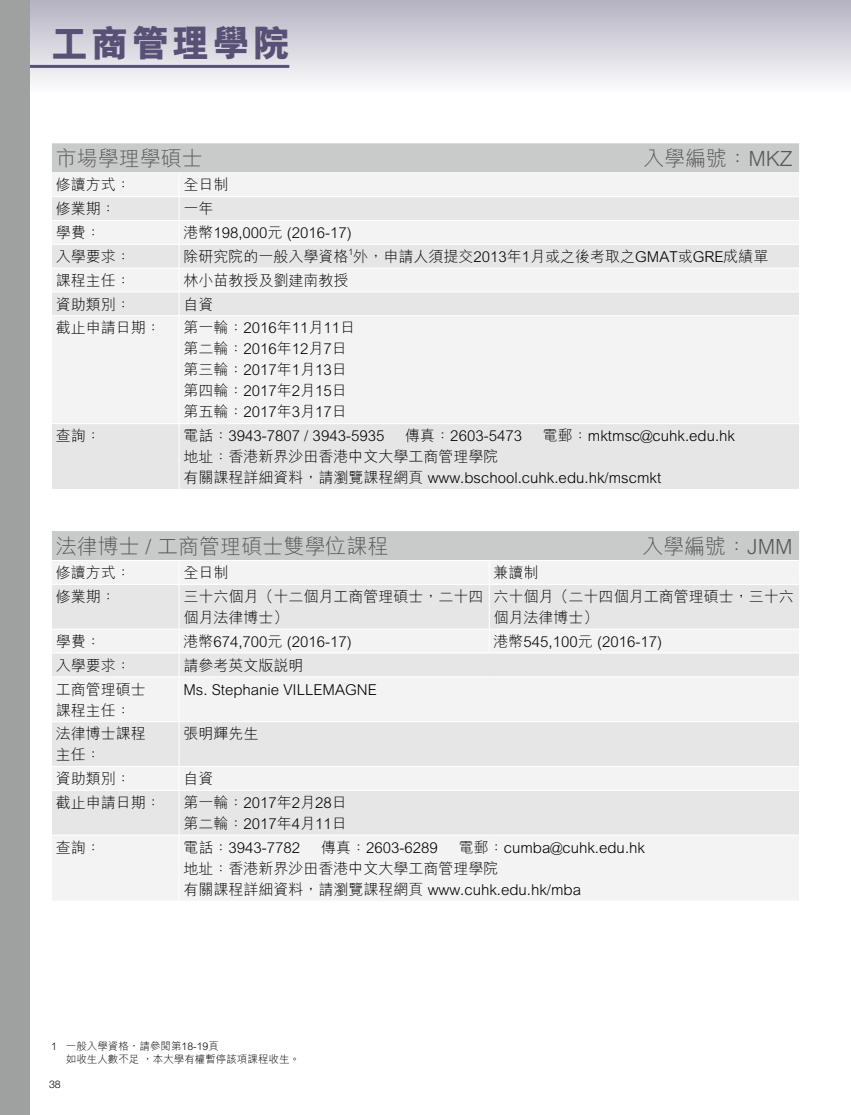
<style>
.page{position:relative;width:851px;height:1115px;background:#fff}
.page>*{position:absolute;margin:0;border:0;box-sizing:border-box;transform-origin:0 0}
.t1{font:800 37.5px "M Hei HK";letter-spacing:.075em;color:#585175}
.t2{font:300 21px "M Hei HK";color:#595757}
.t3{font:300 15px/21px "M Hei HK";color:#000}
.t4{font:300 10.5px/12px "M Hei HK";color:#000}
.t5{font:300 10.5px "Helvetica Neue LT Std";color:#000}
.t6{font:300 8.7px "M Hei HK";color:#000}
</style>
<div class="page">
<div style="left:0;top:0;width:850px;height:94px;background:linear-gradient(to bottom,#b5b2c1,#fdfdfd)"></div>
<hr style="left:0;top:65px;width:289px;height:3px;background:#585175">
<div style="left:0;top:0;width:30px;height:1114px;background:#9fa0a0"></div>
<div style="left:51px;top:143px;width:748px;height:30px;background:#c9caca"></div>
<div style="left:52px;top:174px;width:747px;height:22px;background:#f3f3f4"></div>
<svg style="left:52px;top:197px;width:747px;height:292px;fill:#f3f3f4"></svg>
<hr style="left:52px;top:172px;width:127px;height:1px;background:#fff">
<hr style="left:52px;top:220px;width:127px;height:1px;background:#fff">
<hr style="left:52px;top:244px;width:127px;height:1px;background:#fff">
<hr style="left:52px;top:267px;width:127px;height:1px;background:#fff">
<hr style="left:52px;top:291px;width:127px;height:1px;background:#fff">
<hr style="left:52px;top:315px;width:127px;height:1px;background:#fff">
<hr style="left:52px;top:423px;width:127px;height:1px;background:#fff">
<hr style="left:178px;top:424px;width:1px;height:65px;background:#fff">
<hr style="left:51px;top:143px;width:1px;height:30px;background:#fff">
<hr style="left:179px;top:172px;width:620px;height:1px;background:#fff">
<hr style="left:179px;top:220px;width:620px;height:1px;background:#fff">
<hr style="left:179px;top:244px;width:620px;height:1px;background:#fff">
<hr style="left:179px;top:267px;width:620px;height:1px;background:#fff">
<svg style="left:178px;top:174px;width:1px;height:141px"></svg>
<hr style="left:179px;top:291px;width:620px;height:1px;background:#fff">
<hr style="left:179px;top:315px;width:620px;height:1px;background:#fff">
<hr style="left:178px;top:316px;width:1px;height:107px;background:#fff">
<hr style="left:179px;top:423px;width:620px;height:1px;background:#fff">
<div style="left:51px;top:530px;width:748px;height:30px;background:#c9caca"></div>
<div style="left:52px;top:561px;width:747px;height:339px;background:#f3f3f4"></div>
<svg style="left:52px;top:584px;width:747px;height:250px;fill:#e6e6e6"></svg>
<svg style="left:178px;top:561px;width:1px;height:22px"></svg>
<hr style="left:488px;top:561px;width:2px;height:22px;background:#fff">
<hr style="left:52px;top:583px;width:127px;height:1px;background:#fff">
<hr style="left:179px;top:583px;width:310px;height:1px;background:#fff">
<hr style="left:178px;top:584px;width:1px;height:44px;background:#fff">
<hr style="left:489px;top:583px;width:310px;height:1px;background:#fff">
<hr style="left:488px;top:584px;width:2px;height:44px;background:#fff">
<hr style="left:52px;top:628px;width:127px;height:1px;background:#fff">
<hr style="left:179px;top:628px;width:310px;height:1px;background:#fff">
<hr style="left:489px;top:628px;width:310px;height:1px;background:#fff">
<hr style="left:488px;top:629px;width:2px;height:23px;background:#fff">
<hr style="left:52px;top:652px;width:127px;height:1px;background:#fff">
<hr style="left:179px;top:652px;width:310px;height:1px;background:#fff">
<svg style="left:178px;top:629px;width:1px;height:47px"></svg>
<hr style="left:489px;top:652px;width:310px;height:1px;background:#fff">
<hr style="left:52px;top:676px;width:127px;height:1px;background:#fff">
<hr style="left:179px;top:676px;width:310px;height:1px;background:#fff">
<hr style="left:178px;top:677px;width:1px;height:44px;background:#fff">
<hr style="left:489px;top:676px;width:310px;height:1px;background:#fff">
<hr style="left:52px;top:721px;width:127px;height:1px;background:#fff">
<hr style="left:179px;top:721px;width:310px;height:1px;background:#fff">
<hr style="left:178px;top:722px;width:1px;height:43px;background:#fff">
<hr style="left:489px;top:721px;width:310px;height:1px;background:#fff">
<hr style="left:52px;top:765px;width:127px;height:1px;background:#fff">
<hr style="left:179px;top:765px;width:310px;height:1px;background:#fff">
<svg style="left:178px;top:766px;width:1px;height:23px"></svg>
<hr style="left:489px;top:765px;width:310px;height:1px;background:#fff">
<hr style="left:52px;top:789px;width:127px;height:1px;background:#fff">
<hr style="left:179px;top:789px;width:310px;height:1px;background:#fff">
<hr style="left:178px;top:790px;width:1px;height:44px;background:#fff">
<hr style="left:489px;top:789px;width:310px;height:1px;background:#fff">
<hr style="left:52px;top:834px;width:127px;height:1px;background:#fff">
<hr style="left:179px;top:834px;width:310px;height:1px;background:#fff">
<hr style="left:178px;top:835px;width:1px;height:65px;background:#fff">
<hr style="left:489px;top:834px;width:310px;height:1px;background:#fff">
<hr style="left:51px;top:530px;width:128px;height:1px;background:#fff">
<hr style="left:51px;top:530px;width:1px;height:30px;background:#fff">
<hr style="left:179px;top:530px;width:310px;height:1px;background:#fff">
<hr style="left:489px;top:530px;width:310px;height:1px;background:#fff">
<h1 class="t1" style="left:51px;top:18px;width:241px">工商管理學院</h1>
<h2 class="t2" style="left:56px;top:143px;width:149px">市場學理學碩士</h2>
<h2 class="t2" style="left:643px;top:143px;width:151px">入學編號：MKZ</h2>
<p class="t3" style="left:56px;top:174px;width:77px">修讀方式：</p>
<p class="t3" style="left:183px;top:174px;width:46px">全日制</p>
<p class="t3" style="left:56px;top:198px;width:62px">修業期：</p>
<p class="t3" style="left:183px;top:198px;width:31px">一年</p>
<p class="t3" style="left:56px;top:221px;width:47px">學費：</p>
<p class="t3" style="left:183px;top:221px;width:170px">港幣198,000元 (2016-17)</p>
<p class="t3" style="left:56px;top:245px;width:77px">入學要求：</p>
<p class="t3" style="left:183px;top:245px;width:586px">除研究院的一般入學資格外，申請人須提交2013年1月或之後考取之GMAT或GRE成績單</p>
<p class="t6" style="left:348px;top:245px;width:6px">1</p>
<p class="t3" style="left:56px;top:269px;width:76px">課程主任：</p>
<p class="t3" style="left:183px;top:269px;width:166px">林小苗教授及劉建南教授</p>
<p class="t3" style="left:56px;top:293px;width:76px">資助類別：</p>
<p class="t3" style="left:183px;top:293px;width:31px">自資</p>
<p class="t3" style="left:56px;top:317px;width:107px">截止申請日期：</p>
<p class="t3" style="left:183px;top:317px;width:173px">第一輪：2016年11月11日第二輪：2016年12月7日第三輪：2017年1月13日第四輪：2017年2月15日第五輪：2017年3月17日</p>
<p class="t3" style="left:56px;top:424px;width:46px">查詢：</p>
<p class="t3" style="left:183px;top:424px;width:202px">電話：3943-7807 / 3943-5935</p>
<p class="t3" style="left:405px;top:424px;width:118px">傳真：2603-5473</p>
<p class="t3" style="left:543px;top:424px;width:194px">電郵：mktmsc@cuhk.edu.hk</p>
<p class="t3" style="left:183px;top:445px;width:479px">地址：香港新界沙田香港中文大學工商管理學院<br>有關課程詳細資料，請瀏覽課程網頁 www.bschool.cuhk.edu.hk/mscmkt</p>
<h2 class="t2" style="left:56px;top:531px;width:334px">法律博士 / 工商管理碩士雙學位課程</h2>
<h2 class="t2" style="left:642px;top:531px;width:152px">入學編號：JMM</h2>
<p class="t3" style="left:56px;top:561px;width:77px">修讀方式：</p>
<p class="t3" style="left:183px;top:561px;width:46px">全日制</p>
<p class="t3" style="left:493px;top:561px;width:46px">兼讀制</p>
<p class="t3" style="left:56px;top:585px;width:61px">修業期：</p>
<p class="t3" style="left:183px;top:585px;width:301px">三十六個月（十二個月工商管理碩士，二十四個月法律博士）</p>
<p class="t3" style="left:493px;top:585px;width:301px">六十個月（二十四個月工商管理碩士，三十六個月法律博士）</p>
<p class="t3" style="left:56px;top:630px;width:46px">學費：</p>
<p class="t3" style="left:183px;top:630px;width:170px">港幣674,700元 (2016-17)</p>
<p class="t3" style="left:493px;top:630px;width:170px">港幣545,100元 (2016-17)</p>
<p class="t3" style="left:56px;top:654px;width:76px">入學要求：</p>
<p class="t3" style="left:183px;top:654px;width:121px">請參考英文版說明</p>
<p class="t3" style="left:56px;top:677px;width:91px">工商管理碩士課程主任：</p>
<p class="t3" style="left:183px;top:677px;width:195px">Ms. Stephanie VILLEMAGNE</p>
<p class="t3" style="left:56px;top:722px;width:91px">法律博士課程主任：</p>
<p class="t3" style="left:183px;top:722px;width:76px">張明輝先生</p>
<p class="t3" style="left:56px;top:767px;width:76px">資助類別：</p>
<p class="t3" style="left:183px;top:767px;width:31px">自資</p>
<p class="t3" style="left:56px;top:791px;width:106px">截止申請日期：</p>
<p class="t3" style="left:183px;top:791px;width:165px">第一輪：2017年2月28日第二輪：2017年4月11日</p>
<p class="t3" style="left:56px;top:836px;width:46px">查詢：</p>
<p class="t3" style="left:183px;top:836px;width:118px">電話：3943-7782</p>
<p class="t3" style="left:321px;top:836px;width:118px">傳真：2603-6289</p>
<p class="t3" style="left:183px;top:836px;width:463px;text-indent:275px">電郵：cumba@cuhk.edu.hk地址：香港新界沙田香港中文大學工商管理學院<br>有關課程詳細資料，請瀏覽課程網頁 www.cuhk.edu.hk/mba</p>
<p class="t4" style="left:66px;top:1039px;width:235px;text-indent:-15px">1 一般入學資格，請參閱第18-19頁<br>如收生人數不足，本大學有權暫停該項課程收生。</p>
<p class="t5" style="left:49px;top:1076px;width:13px">38</p>
</div>
